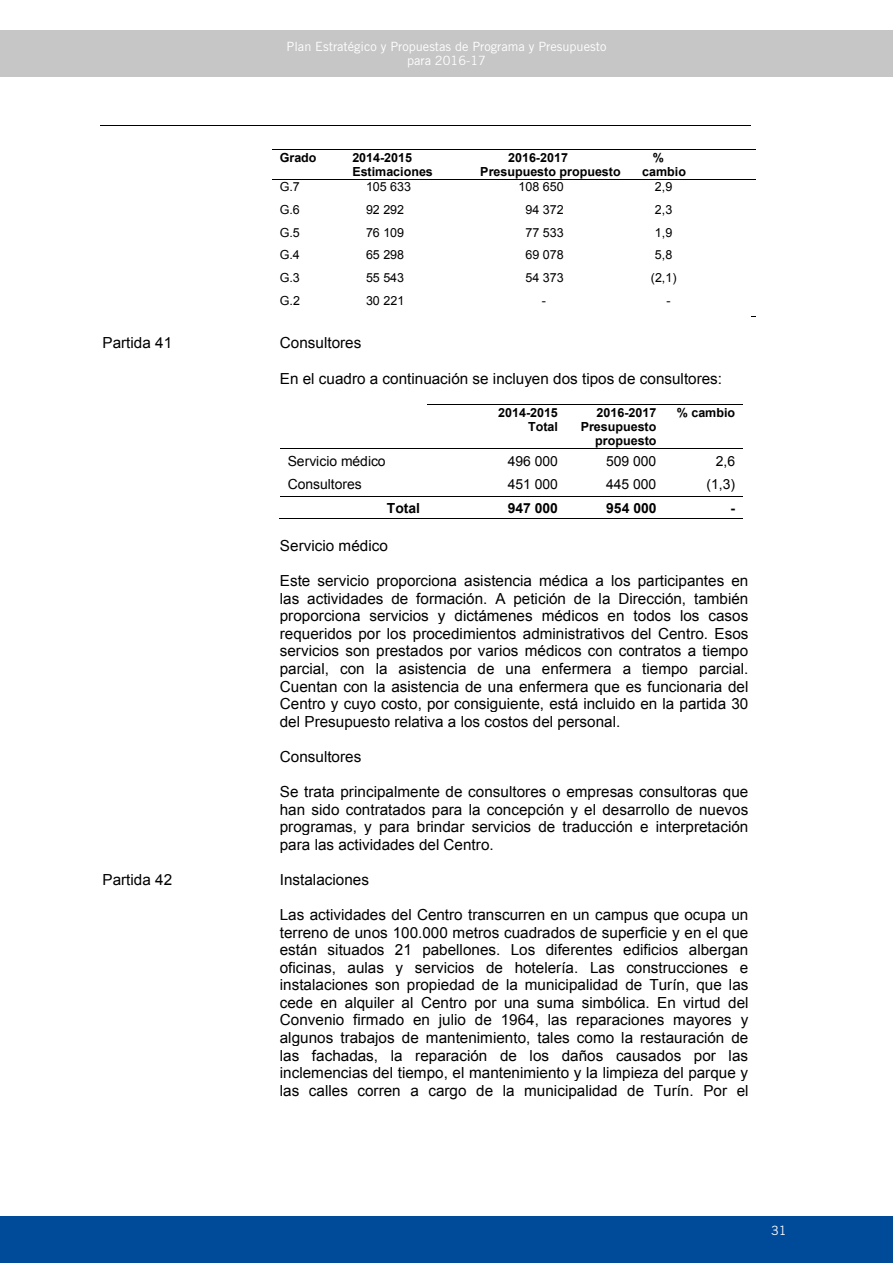
<style>
.page{position:relative;width:893px;height:1263px;background:#fff}
.page>*{position:absolute;margin:0;border:0;box-sizing:border-box;transform-origin:0 0}
.t1{font:15.3px/17.5px "Arial";color:#000;text-align:justify}
.t2{font:13.95px "Arial";color:#000}
.t3{font:700 13.95px "Arial";color:#000}
.t4{font:12.75px/13.5px "Trade Gothic";color:#fff;text-align:center}
.t5{font:700 12.45px/14.4px "Arial";color:#000}
.t6{font:12.45px "Arial";color:#000}
</style>
<div class="page">
<div style="left:0;top:30px;width:893px;height:47px;background:#c6c6c6"></div>
<div style="left:0;top:1216px;width:893px;height:47px;background:#004a9a"></div>
<hr style="left:100px;top:126px;width:651px;height:1px;background:#000">
<hr style="left:272px;top:149px;width:484px;height:1px;background:#000">
<hr style="left:272px;top:179px;width:484px;height:1px;background:#000">
<hr style="left:271px;top:316px;width:88px;height:1px;background:#000">
<hr style="left:358px;top:316px;width:149px;height:1px;background:#000">
<hr style="left:506px;top:316px;width:75px;height:1px;background:#000">
<hr style="left:581px;top:316px;width:175px;height:1px;background:#000">
<hr style="left:427px;top:404px;width:139px;height:1px;background:#000">
<hr style="left:566px;top:404px;width:98px;height:1px;background:#000">
<hr style="left:664px;top:404px;width:79px;height:1px;background:#000">
<hr style="left:280px;top:448px;width:286px;height:1px;background:#000">
<hr style="left:566px;top:448px;width:98px;height:1px;background:#000">
<hr style="left:664px;top:448px;width:79px;height:1px;background:#000">
<hr style="left:280px;top:496px;width:286px;height:1px;background:#000">
<hr style="left:566px;top:496px;width:98px;height:1px;background:#000">
<hr style="left:664px;top:496px;width:79px;height:1px;background:#000">
<p class="t4" style="left:287px;top:40px;width:321px">Plan Estratégico y Propuestas de Programa y Presupuesto para 2016-17</p>
<p class="t5" style="left:280px;top:150px;width:38px">Grado</p>
<p class="t5" style="left:352px;top:150px;width:82px">2014-2015<br>Estimaciones</p>
<p class="t5" style="left:480px;top:150px;width:142px;text-indent:28px">2016-2017<br>Presupuesto propuesto</p>
<p class="t5" style="left:642px;top:150px;width:45px;text-indent:11px">% cambio</p>
<p class="t6" style="left:280px;top:179px;width:22px">G.7</p>
<p class="t6" style="left:366px;top:179px;width:47px">105 633</p>
<p class="t6" style="left:519px;top:179px;width:47px">108 650</p>
<p class="t6" style="left:655px;top:179px;width:19px">2,9</p>
<p class="t6" style="left:280px;top:201px;width:22px">G.6</p>
<p class="t6" style="left:366px;top:201px;width:40px">92 292</p>
<p class="t6" style="left:525px;top:201px;width:40px">94 372</p>
<p class="t6" style="left:655px;top:201px;width:19px">2,3</p>
<p class="t6" style="left:280px;top:224px;width:22px">G.5</p>
<p class="t6" style="left:366px;top:224px;width:40px">76 109</p>
<p class="t6" style="left:525px;top:224px;width:40px">77 533</p>
<p class="t6" style="left:655px;top:224px;width:19px">1,9</p>
<p class="t6" style="left:280px;top:247px;width:22px">G.4</p>
<p class="t6" style="left:366px;top:247px;width:40px">65 298</p>
<p class="t6" style="left:525px;top:247px;width:40px">69 078</p>
<p class="t6" style="left:655px;top:247px;width:19px">5,8</p>
<p class="t6" style="left:280px;top:269px;width:22px">G.3</p>
<p class="t6" style="left:366px;top:269px;width:40px">55 543</p>
<p class="t6" style="left:525px;top:269px;width:40px">54 373</p>
<p class="t6" style="left:651px;top:269px;width:27px">(2,1)</p>
<p class="t6" style="left:280px;top:292px;width:22px">G.2</p>
<p class="t6" style="left:366px;top:292px;width:40px">30 221</p>
<p class="t6" style="left:542px;top:292px;width:6px">-</p>
<p class="t6" style="left:667px;top:292px;width:6px">-</p>
<p class="t1" style="left:102px;top:334px;width:71px">Partida 41</p>
<p class="t1" style="left:280px;top:334px;width:83px">Consultores</p>
<p class="t1" style="left:280px;top:369px;width:444px">En el cuadro a continuación se incluyen dos tipos de consultores:</p>
<p class="t5" style="left:498px;top:405px;width:61px;text-align:right">2014-2015<br>Total</p>
<p class="t5" style="left:581px;top:405px;width:77px;text-align:right">2016-2017<br>Presupuesto propuesto</p>
<p class="t5" style="left:677px;top:405px;width:60px">% cambio</p>
<p class="t2" style="left:288px;top:452px;width:100px">Servicio médico</p>
<p class="t2" style="left:508px;top:452px;width:52px">496 000</p>
<p class="t2" style="left:606px;top:452px;width:52px">509 000</p>
<p class="t2" style="left:716px;top:452px;width:21px">2,6</p>
<p class="t2" style="left:288px;top:475px;width:76px">Consultores</p>
<p class="t2" style="left:508px;top:475px;width:52px">451 000</p>
<p class="t2" style="left:606px;top:475px;width:52px">445 000</p>
<p class="t2" style="left:706px;top:475px;width:30px">(1,3)</p>
<p class="t3" style="left:387px;top:499px;width:35px">Total</p>
<p class="t3" style="left:508px;top:499px;width:52px">947 000</p>
<p class="t3" style="left:606px;top:499px;width:52px">954 000</p>
<p class="t3" style="left:731px;top:499px;width:6px">-</p>
<p class="t1" style="left:280px;top:537px;width:109px">Servicio médico</p>
<p class="t1" style="left:280px;top:572px;width:470px">Este servicio proporciona asistencia médica a los participantes en las actividades de formación. A petición de la Dirección, también proporciona servicios y dictámenes médicos en todos los casos requeridos por los procedimientos administrativos del Centro. Esos servicios son prestados por varios médicos con contratos a tiempo parcial, con la asistencia de una enfermera a tiempo parcial.<br>Cuentan con la asistencia de una enfermera que es funcionaria del Centro y cuyo costo, por consiguiente, está incluido en la partida 30 del Presupuesto relativa a los costos del personal.</p>
<p class="t1" style="left:280px;top:748px;width:83px">Consultores</p>
<p class="t1" style="left:280px;top:783px;width:470px">Se trata principalmente de consultores o empresas consultoras que han sido contratados para la concepción y el desarrollo de nuevos programas, y para brindar servicios de traducción e interpretación para las actividades del Centro.</p>
<p class="t1" style="left:102px;top:871px;width:71px">Partida 42</p>
<p class="t1" style="left:280px;top:871px;width:91px">Instalaciones</p>
<p class="t1" style="left:280px;top:906px;width:470px">Las actividades del Centro transcurren en un campus que ocupa un terreno de unos 100.000 metros cuadrados de superficie y en el que están situados 21 pabellones. Los diferentes edificios albergan oficinas, aulas y servicios de hotelería. Las construcciones e instalaciones son propiedad de la municipalidad de Turín, que las cede en alquiler al Centro por una suma simbólica. En virtud del Convenio firmado en julio de 1964, las reparaciones mayores y algunos trabajos de mantenimiento, tales como la restauración de las fachadas, la reparación de los daños causados por las inclemencias del tiempo, el mantenimiento y la limpieza del parque y las calles corren a cargo de la municipalidad de Turín. Por el</p>
<p class="t4" style="left:771px;top:1223px;width:17px">31</p>
</div>
